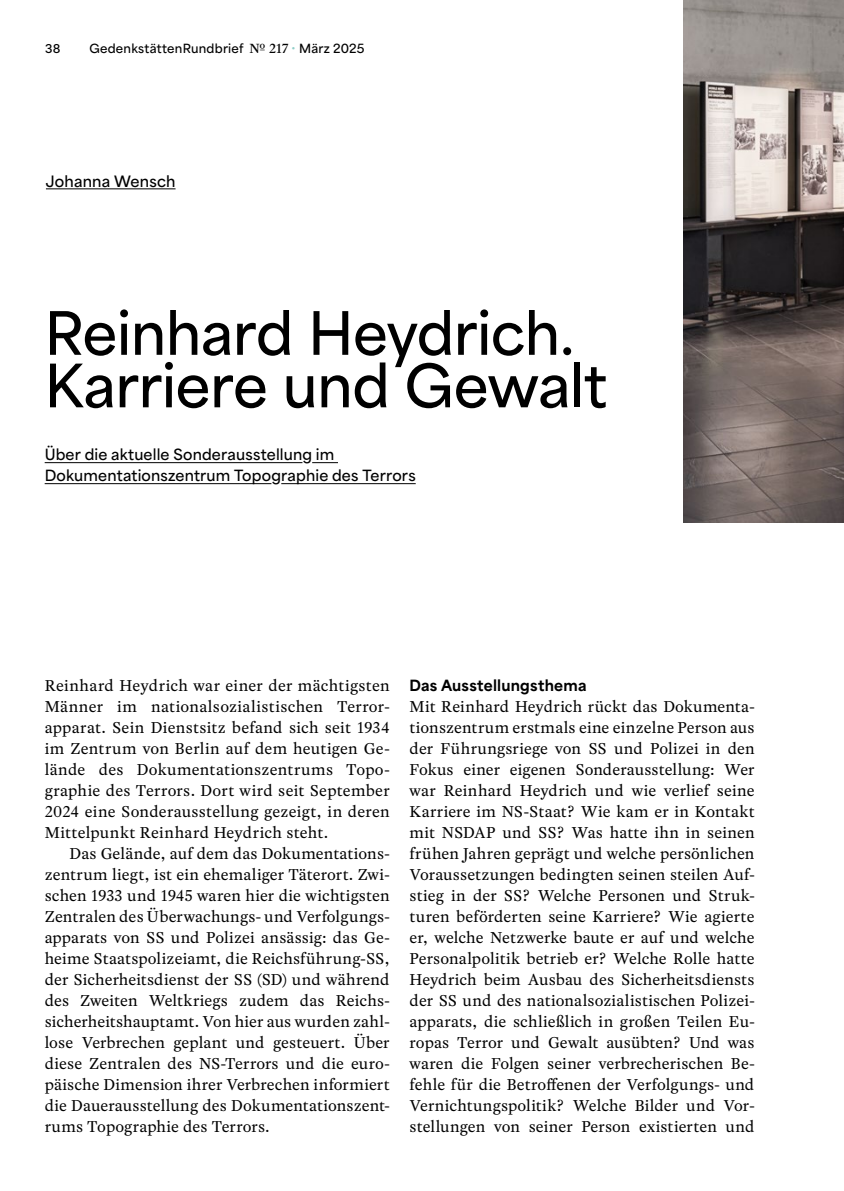
<style>
.page{position:relative;width:844px;height:1191px;background:#fff}
.page>*{position:absolute;margin:0;border:0;box-sizing:border-box;transform-origin:0 0}
.t1{font:600 56px/52.5px "Area Normal";letter-spacing:-.01em;color:#000}
.t2{font:16.62px/21px "Rosart";letter-spacing:.005em;color:#000;text-align:justify}
.t3{font:600 14.7px "Area Normal";letter-spacing:.01em;color:#000}
.t4{font:600 14.53px/21px "Area Normal";letter-spacing:.01em;color:#000}
.t5{font:800 14.53px "Area Normal";letter-spacing:.015em;color:#000}
.t6{font:12.25px "Inter";color:#000}
.t7{font:600 11.9px "Area Normal";letter-spacing:.02em;color:#000}
.s1{font-family:"Rosart";font-weight:500;font-size:14px}
.s2{font-weight:400;font-size:12.25px;color:#8fcec8}
</style>
<div class="page">
<hr style="left:45px;top:462px;width:257px;height:1px;background:#000">
<svg style="left:312px;top:462px;width:26px;height:1px"></svg>
<hr style="left:45px;top:483px;width:226px;height:1px;background:#000">
<hr style="left:281px;top:483px;width:134px;height:1px;background:#000">
<hr style="left:46px;top:188px;width:129px;height:1px;background:#000">
<img style="left:683px;top:0;width:160px;height:523px">
<p class="t6" style="left:45px;top:39px;width:17px">38</p>
<p class="t7" style="left:89px;top:38px;width:277px">GedenkstättenRundbrief <span class="s1">№ 217</span> <span class="s2">•</span> März 2025</p>
<p class="t3" style="left:46px;top:168px;width:131px">Johanna Wensch</p>
<h1 class="t1" style="left:45px;top:301px;width:563px">Reinhard Heydrich.<br>Karriere und Gewalt</h1>
<p class="t4" style="left:45px;top:442px;width:372px">Über die aktuelle Sonderausstellung im<br>Dokumentationszentrum Topographie des Terrors</p>
<p class="t2" style="left:45px;top:674px;width:346px">Reinhard Heydrich war einer der mächtigsten Männer im nationalsozialistischen Terror&shy;apparat. Sein Dienstsitz befand sich seit 1934 im Zentrum von Berlin auf dem heutigen Ge&shy;lände des Dokumentationszentrums Topo&shy;graphie des Terrors. Dort wird seit September 2024 eine Sonderausstellung gezeigt, in deren Mittelpunkt Reinhard Heydrich steht.</p>
<p class="t2" style="left:45px;top:842px;width:346px;text-indent:25px">Das Gelände, auf dem das Dokumentations&shy;zentrum liegt, ist ein ehemaliger Täterort. Zwi&shy;schen 1933 und 1945 waren hier die wichtigsten Zentralen des Überwachungs- und Verfolgungs&shy;apparats von SS und Polizei ansässig: das Ge&shy;heime Staatspolizeiamt, die Reichsführung-SS, der Sicherheitsdienst der SS (SD) und während des Zweiten Weltkriegs zudem das Reichs&shy;sicherheitshauptamt. Von hier aus wurden zahl&shy;lose Verbrechen geplant und gesteuert. Über diese Zentralen des NS-Terrors und die euro&shy;päische Dimension ihrer Verbrechen informiert die Dauerausstellung des Dokumentationszent&shy;rums Topographie des Terrors.</p>
<p class="t5" style="left:409px;top:672px;width:178px">Das Ausstellungsthema</p>
<p class="t2" style="left:409px;top:695px;width:346px">Mit Reinhard Heydrich rückt das Dokumenta&shy;tionszentrum erstmals eine einzelne Person aus der Führungsriege von SS und Polizei in den Fokus einer eigenen Sonderausstellung: Wer war Reinhard Heydrich und wie verlief seine Karriere im NS-Staat? Wie kam er in Kontakt mit NSDAP und SS? Was hatte ihn in seinen frühen Jahren geprägt und welche persönlichen Voraussetzungen bedingten seinen steilen Auf&shy;stieg in der SS? Welche Personen und Struk&shy;turen beförderten seine Karriere? Wie agierte er, welche Netzwerke baute er auf und welche Personalpolitik betrieb er? Welche Rolle hatte Heydrich beim Ausbau des Sicherheitsdiensts der SS und des nationalsozialistischen Polizei&shy;apparats, die schließlich in großen Teilen Eu&shy;ropas Terror und Gewalt ausübten? Und was waren die Folgen seiner verbrecherischen Be&shy;fehle für die Betroffenen der Verfolgungs- und Vernichtungspolitik? Welche Bilder und Vor&shy;stellungen von seiner Person existierten und</p>
</div>
